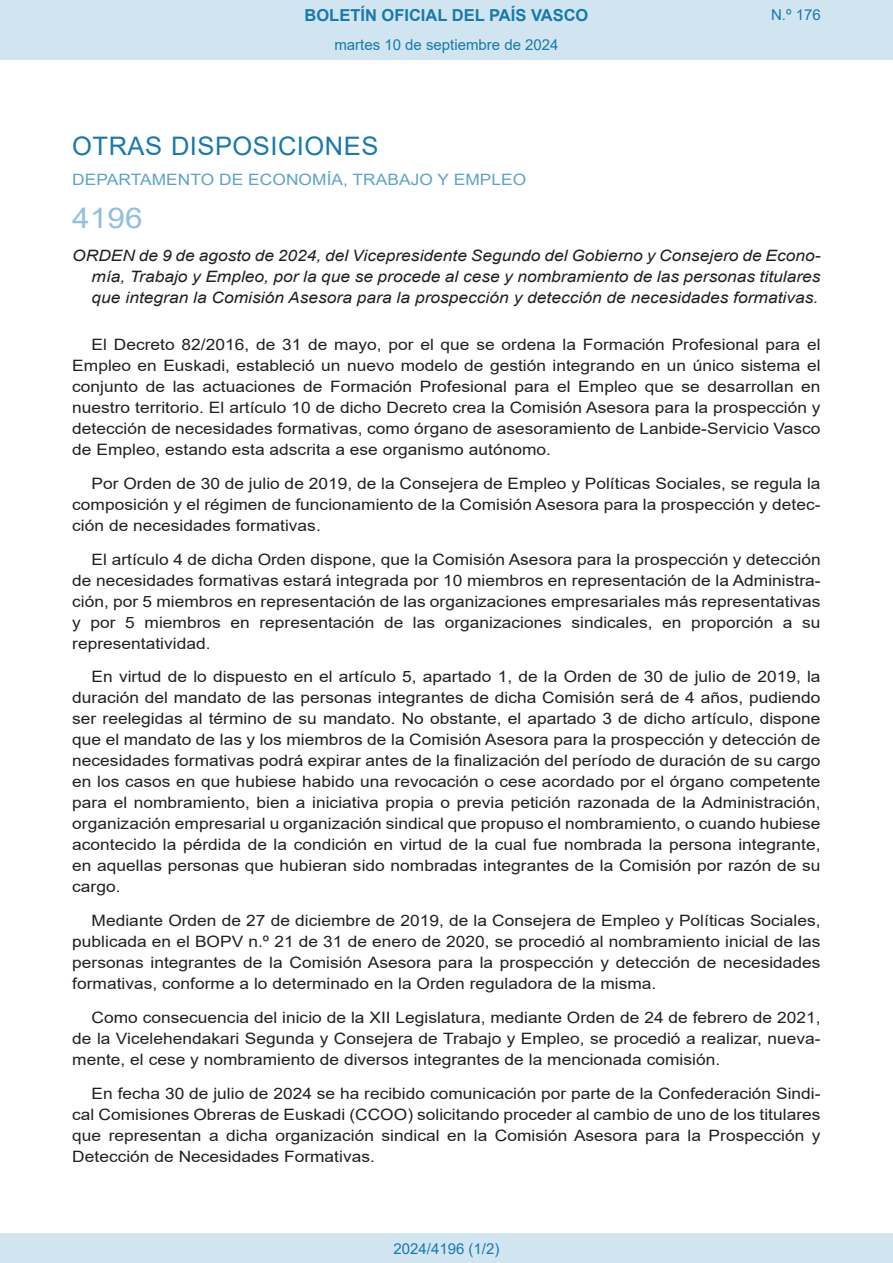
<style>
.page{position:relative;width:893px;height:1263px;background:#fff}
.page>*{position:absolute;margin:0;border:0;box-sizing:border-box;transform-origin:0 0}
.BOPVOrden{font:28.5px "Arial";color:#90c0db;scale:1.11 1}
.BOPVSeccion{font:25.5px "Arial";letter-spacing:.02em;color:#1879ad}
.t1{font:700 16.5px "Arial";color:#1879ad}
.BOPVDetalle{font:15.6px/21px "Arial";color:#231f20;text-align:justify;scale:1.11 1}
.BOPVTitulo{font:italic 15.6px/21px "Arial";color:#231f20;text-align:justify;scale:1.11 1}
.BOPVOrganismo{font:15.6px "Arial";letter-spacing:.005em;color:#5ea4ca;scale:1.11 1}
.Paginacion_Centro{font:15px "Arial";color:#1879ad}
</style>
<div class="page">
<div style="left:0;top:0;width:893px;height:60px;background:#d0e5f0"></div>
<div style="left:0;top:1233px;width:893px;height:30px;background:#d0e5f0"></div>
<p class="t1" style="left:305px;top:3px;width:285px">BOLETÍN OFICIAL DEL PAÍS VASCO</p>
<p class="Paginacion_Centro" style="left:334px;top:35px;width:226px">martes 10 de septiembre de 2024</p>
<p class="Paginacion_Centro" style="left:771px;top:5px;width:51px">N.º 176</p>
<p class="BOPVSeccion" style="left:72px;top:128px;width:308px">OTRAS DISPOSICIONES</p>
<p class="BOPVOrganismo" style="left:72px;top:169px;width:411px">DEPARTAMENTO DE ECONOMÍA, TRABAJO Y EMPLEO</p>
<p class="BOPVOrden" style="left:72px;top:198px;width:65px">4196</p>
<p class="BOPVTitulo" style="left:92px;top:246px;width:658px;text-indent:-19px">ORDEN de 9 de agosto de 2024, del Vicepresidente Segundo del Gobierno y Consejero de Econo&shy;mía, Trabajo y Empleo, por la que se procede al cese y nombramiento de las personas titulares que integran la Comisión Asesora para la prospección y detección de necesidades formativas.</p>
<p class="BOPVDetalle" style="left:72px;top:334px;width:676px;text-indent:19px">El Decreto 82/2016, de 31 de mayo, por el que se ordena la Formación Profesional para el Empleo en Euskadi, estableció un nuevo modelo de gestión integrando en un único sistema el conjunto de las actuaciones de Formación Profesional para el Empleo que se desarrollan en nuestro territorio. El artículo 10 de dicho Decreto crea la Comisión Asesora para la prospección y detección de necesidades formativas, como órgano de asesoramiento de Lanbide-Servicio Vasco de Empleo, estando esta adscrita a ese organismo autónomo.</p>
<p class="BOPVDetalle" style="left:72px;top:473px;width:676px;text-indent:19px">Por Orden de 30 de julio de 2019, de la Consejera de Empleo y Políticas Sociales, se regula la composición y el régimen de funcionamiento de la Comisión Asesora para la prospección y detec&shy;ción de necesidades formativas.</p>
<p class="BOPVDetalle" style="left:72px;top:548px;width:676px;text-indent:19px">El artículo 4 de dicha Orden dispone, que la Comisión Asesora para la prospección y detección de necesidades formativas estará integrada por 10 miembros en representación de la Administra&shy;ción, por 5 miembros en representación de las organizaciones empresariales más representativas y por 5 miembros en representación de las organizaciones sindicales, en proporción a su representatividad.</p>
<p class="BOPVDetalle" style="left:72px;top:666px;width:676px;text-indent:19px">En virtud de lo dispuesto en el artículo 5, apartado 1, de la Orden de 30 de julio de 2019, la duración del mandato de las personas integrantes de dicha Comisión será de 4 años, pudiendo ser reelegidas al término de su mandato. No obstante, el apartado 3 de dicho artículo, dispone que el mandato de las y los miembros de la Comisión Asesora para la prospección y detección de necesidades formativas podrá expirar antes de la finalización del período de duración de su cargo en los casos en que hubiese habido una revocación o cese acordado por el órgano competente para el nombramiento, bien a iniciativa propia o previa petición razonada de la Administración, organización empresarial u organización sindical que propuso el nombramiento, o cuando hubiese acontecido la pérdida de la condición en virtud de la cual fue nombrada la persona integrante, en aquellas personas que hubieran sido nombradas integrantes de la Comisión por razón de su cargo.</p>
<p class="BOPVDetalle" style="left:72px;top:910px;width:676px;text-indent:19px">Mediante Orden de 27 de diciembre de 2019, de la Consejera de Empleo y Políticas Sociales, publicada en el BOPV n.º 21 de 31 de enero de 2020, se procedió al nombramiento inicial de las personas integrantes de la Comisión Asesora para la prospección y detección de necesidades formativas, conforme a lo determinado en la Orden reguladora de la misma.</p>
<p class="BOPVDetalle" style="left:72px;top:1007px;width:676px;text-indent:19px">Como consecuencia del inicio de la XII Legislatura, mediante Orden de 24 de febrero de 2021, de la Vicelehendakari Segunda y Consejera de Trabajo y Empleo, se procedió a realizar, nueva&shy;mente, el cese y nombramiento de diversos integrantes de la mencionada comisión.</p>
<p class="BOPVDetalle" style="left:72px;top:1082px;width:676px;text-indent:19px">En fecha 30 de julio de 2024 se ha recibido comunicación por parte de la Confederación Sindi&shy;cal Comisiones Obreras de Euskadi (CCOO) solicitando proceder al cambio de uno de los titulares que representan a dicha organización sindical en la Comisión Asesora para la Prospección y Detección de Necesidades Formativas.</p>
<p class="Paginacion_Centro" style="left:393px;top:1238px;width:107px">2024/4196 (1/2)</p>
</div>
